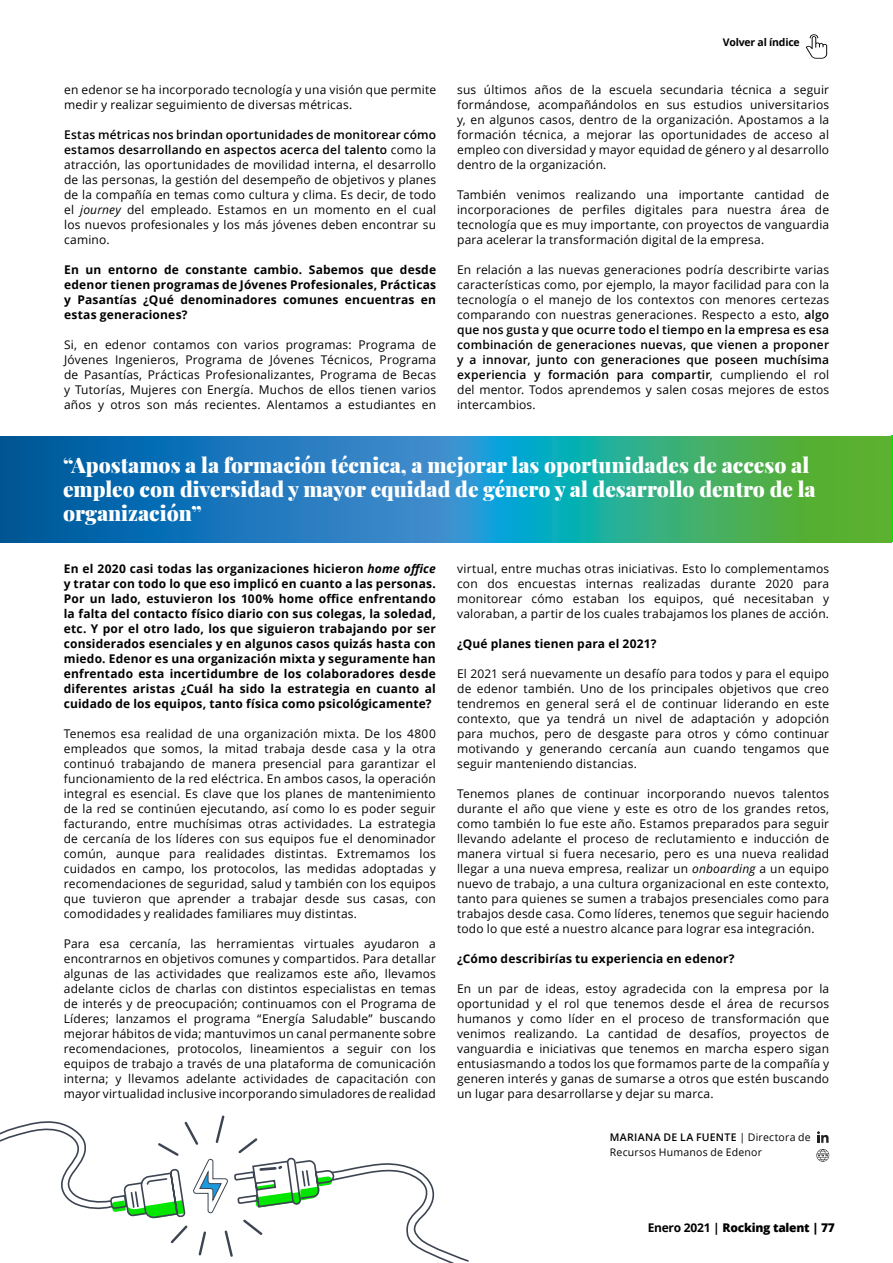
<style>
.page{position:relative;width:893px;height:1263px;background:#fff}
.page>*{position:absolute;margin:0;border:0;box-sizing:border-box;transform-origin:0 0}
.t1{font:900 21px/24px "Playfair Display";color:#fff}
.t2{font:12px/15px "Open Sans";letter-spacing:.015em;color:#020203;text-align:justify}
.t3{font:700 12px/15px "Open Sans";letter-spacing:.015em;color:#020203;text-align:justify}
.t4{font:800 12px "Open Sans";letter-spacing:-.02em;color:#000}
.t5{font:10.5px/15px "Open Sans";letter-spacing:.02em;color:#020203}
.t6{font:700 10.5px "Open Sans";letter-spacing:-.02em;color:#000}
.s1{font-weight:600}
.s2{font-style:italic}
.s3{color:#000}
.s4{font-weight:700}
</style>
<div class="page">
<svg style="left:0;top:437px;width:891px;height:106px;background:#278f9a"></svg>
<svg style="left:0;top:1115px;width:469px;height:148px"></svg>
<svg style="left:817px;top:1131px;width:11px;height:12px"></svg>
<svg style="left:816px;top:1149px;width:13px;height:13px"></svg>
<svg style="left:806px;top:34px;width:21px;height:25px"></svg>
<hr style="left:891px;top:436px;width:2px;height:106px;background:#03e600">
<p class="t2" style="left:64px;top:82px;width:374px">en edenor se ha incorporado tecnología y una visión que permite medir y realizar seguimiento de diversas métricas.</p>
<p class="t2" style="left:64px;top:127px;width:374px"><span class="s1">Estas métricas nos brindan oportunidades de monitorear cómo estamos desarrollando en aspectos acerca del talento</span> como la atracción, las oportunidades de movilidad interna, el desarrollo de las personas, la gestión del desempeño de objetivos y planes de la compañía en temas como cultura y clima. Es decir, de todo el <span class="s2">journey</span> del empleado. Estamos en un momento en el cual los nuevos profesionales y los más jóvenes deben encontrar su camino.</p>
<p class="t3" style="left:64px;top:262px;width:374px">En un entorno de constante cambio. Sabemos que desde edenor tienen programas de Jóvenes Profesionales, Prácticas y Pasantías ¿Qué denominadores comunes encuentras en estas generaciones?</p>
<p class="t2" style="left:64px;top:337px;width:374px">Si, en edenor contamos con varios programas: Programa de Jóvenes Ingenieros, Programa de Jóvenes Técnicos, Programa de Pasantías, Prácticas Profesionalizantes, Programa de Becas y Tutorías, Mujeres con Energía. Muchos de ellos tienen varios años y otros son más recientes. Alentamos a estudiantes en</p>
<p class="t6" style="left:723px;top:35px;width:78px">Volver al índice</p>
<p class="t2" style="left:457px;top:82px;width:374px">sus últimos años de la escuela secundaria técnica a seguir formándose, acompañándolos en sus estudios universitarios y, en algunos casos, dentro de la organización. Apostamos a la formación técnica, a mejorar las oportunidades de acceso al empleo con diversidad y mayor equidad de género y al desarrollo dentro de la organización.</p>
<p class="t2" style="left:457px;top:187px;width:374px">También venimos realizando una importante cantidad de incorporaciones de perfiles digitales para nuestra área de tecnología que es muy importante, con proyectos de vanguardia para acelerar la transformación digital de la empresa.</p>
<p class="t2" style="left:457px;top:262px;width:374px">En relación a las nuevas generaciones podría describirte varias características como, por ejemplo, la mayor facilidad para con la tecnología o el manejo de los contextos con menores certezas comparando con nuestras generaciones. Respecto a esto, <span class="s1">algo que nos gusta y que ocurre todo el tiempo en la empresa es esa combinación de generaciones nuevas, que vienen a proponer y a innovar, junto con generaciones que poseen muchísima experiencia y formación para compartir</span>, cumpliendo el rol del mentor. Todos aprendemos y salen cosas mejores de estos intercambios.</p>
<h1 class="t1" style="left:63px;top:451px;width:754px">“Apostamos a la formación técnica, a mejorar las oportunidades de acceso al empleo con diversidad y mayor equidad de género y al desarrollo dentro de la organización”</h1>
<p class="t3" style="left:64px;top:560px;width:374px">En el 2020 casi todas las organizaciones hicieron <span class="s2">home office </span>y tratar con todo lo que eso implicó en cuanto a las personas.<br>Por un lado, estuvieron los 100% home office enfrentando la falta del contacto físico diario con sus colegas, la soledad, etc. Y por el otro lado, los que siguieron trabajando por ser considerados esenciales y en algunos casos quizás hasta con miedo. Edenor es una organización mixta y seguramente han enfrentado <span class="s3">e</span>sta incertidumbre de los colaboradores desde diferentes aristas ¿Cuál ha sido la estrategia en cuanto al cuidado de los equipos, tanto física como psicológicamente?</p>
<p class="t2" style="left:64px;top:725px;width:374px">Tenemos esa realidad de una organización mixta. De los 4800 empleados que somos, la mitad trabaja desde casa y la otra continuó trabajando de manera presencial para garantizar el funcionamiento de la red eléctrica. En ambos casos, la operación integral es esencial. Es clave que los planes de mantenimiento de la red se continúen ejecutando, así como lo es poder seguir facturando, entre muchísimas otras actividades. La estrategia de cercanía de los líderes con sus equipos fue el denominador común, aunque para realidades distintas. Extremamos los cuidados en campo, los protocolos, las medidas adoptadas y recomendaciones de seguridad, salud y también con los equipos que tuvieron que aprender a trabajar desde sus casas, con comodidades y realidades familiares muy distintas.</p>
<p class="t2" style="left:64px;top:935px;width:374px">Para esa cercanía, las herramientas virtuales ayudaron a encontrarnos en objetivos comunes y compartidos. Para detallar algunas de las actividades que realizamos este año, llevamos adelante ciclos de charlas con distintos especialistas en temas de interés y de preocupación; continuamos con el Programa de Líderes; lanzamos el programa “Energía Saludable” buscando mejorar hábitos de vida; mantuvimos un canal permanente sobre recomendaciones, protocolos, lineamientos a seguir con los equipos de trabajo a través de una plataforma de comunicación interna; y llevamos adelante actividades de capacitación con mayor virtualidad inclusive incorporando simuladores de realidad</p>
<p class="t2" style="left:457px;top:560px;width:374px">virtual, entre muchas otras iniciativas. Esto lo complementamos con dos encuestas internas realizadas durante 2020 para monitorear cómo estaban los equipos, qué necesitaban y valoraban, a partir de los cuales trabajamos los planes de acción.</p>
<p class="t3" style="left:457px;top:635px;width:201px">¿Qué planes tienen para el 2021?</p>
<p class="t2" style="left:457px;top:665px;width:374px">El 2021 será nuevamente un desafío para todos y para el equipo de edenor también. Uno de los principales objetivos que creo tendremos en general será el de continuar liderando en este contexto, que ya tendrá un nivel de adaptación y adopción para muchos, pero de desgaste para otros y cómo continuar motivando y generando cercanía aun cuando tengamos que seguir manteniendo distancias.</p>
<p class="t2" style="left:457px;top:785px;width:374px">Tenemos planes de continuar incorporando nuevos talentos durante el año que viene y este es otro de los grandes retos, como también lo fue este año. Estamos preparados para seguir llevando adelante el proceso de reclutamiento e inducción de manera virtual si fuera necesario, pero es una nueva realidad llegar a una nueva empresa, realizar un <span class="s2">onboarding</span> a un equipo nuevo de trabajo, a una cultura organizacional en este contexto, tanto para quienes se sumen a trabajos presenciales como para trabajos desde casa. Como líderes, tenemos que seguir haciendo todo lo que esté a nuestro alcance para lograr esa integración.</p>
<p class="t3" style="left:457px;top:950px;width:279px">¿Cómo describirías tu experiencia en edenor?</p>
<p class="t2" style="left:457px;top:980px;width:374px">En un par de ideas, estoy agradecida con la empresa por la oportunidad y el rol que tenemos desde el área de recursos humanos y como líder en el proceso de transformación que venimos realizando. La cantidad de desafíos, proyectos de vanguardia e iniciativas que tenemos en marcha espero sigan entusiasmando a todos los que formamos parte de la compañía y generen interés y ganas de sumarse a otros que estén buscando un lugar para desarrollarse y dejar su marca.</p>
<p class="t5" style="left:610px;top:1130px;width:202px"><span class="s1">MARIANA DE LA FUENTE</span> | Directora de<br>Recursos Humanos de Edenor</p>
<p class="t4" style="left:648px;top:1219px;width:189px"><span class="s4">Enero 2021 |</span> Rocking talent | 77</p>
</div>
